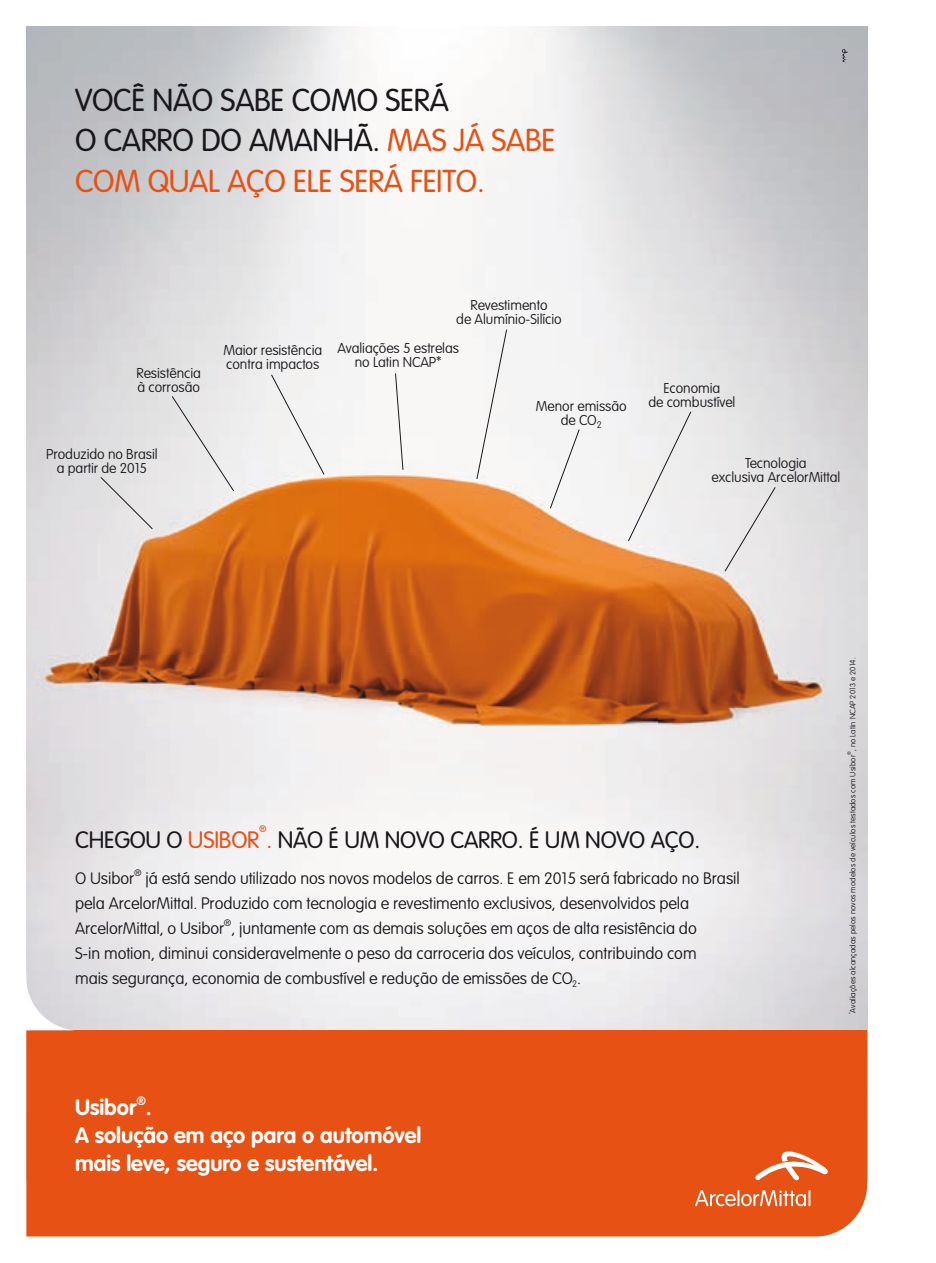
<style>
.page{position:relative;width:936px;height:1263px;background:#fff}
.page>*{position:absolute;margin:0;border:0;box-sizing:border-box;transform-origin:0 0}
.t1{font:300 31.2px/40.5px "VAG Rounded Std";letter-spacing:-.01em;color:#1a171c}
.t2{font:300 23.4px "VAG Rounded Std";letter-spacing:-.01em;color:#1a171c}
.t3{font:700 21.9px/27.9px "VAG Rounded Std";color:#fff}
.t4{font:100 16.35px/24.9px "VAG Rounded";letter-spacing:-.005em;color:#1a171c}
.t5{font:100 14.1px/14.1px "VAG Rounded";letter-spacing:-.005em;color:#1a171c;text-align:center}
.t6{font:700 12px "VAG Rounded Std";color:#fff}
.t7{font:100 9.3px "VAG Rounded";color:#1a171c}
.t8{font:300 9.3px "VAG Rounded Std";color:#e75113}
.t9{font:100 7.8px "VAG Rounded";letter-spacing:.01em;color:#1a171c}
.t10{font:100 4.65px "VAG Rounded";color:#1a171c}
.s1{color:#e75113}
</style>
<div class="page">
<img style="left:26px;top:27px;width:841px;height:1003px">
<div style="left:26px;top:1030px;width:841px;height:206px;background:#e75113"></div>
<div style="left:100px;top:477px;width:53px;height:52px;background:#e5e3e4"></div>
<div style="left:171px;top:396px;width:63px;height:96px;background:#ebeaeb"></div>
<div style="left:271px;top:374px;width:53px;height:101px;background:#f4f3f3"></div>
<svg style="left:395px;top:373px;width:8px;height:97px"></svg>
<div style="left:476px;top:329px;width:31px;height:150px;background:#f7f6f6"></div>
<div style="left:549px;top:429px;width:30px;height:80px;background:#f4f4f4"></div>
<div style="left:627px;top:411px;width:64px;height:131px;background:#efeeef"></div>
<div style="left:724px;top:487px;width:51px;height:85px;background:#eae8e9"></div>
<svg style="left:755px;top:1151px;width:73px;height:30px"></svg>
<svg style="left:695px;top:1190px;width:115px;height:16px"></svg>
<svg style="left:841px;top:49px;width:7px;height:13px"></svg>
<h1 class="t1" style="left:75px;top:81px;width:481px">VOCÊ NÃO SABE COMO SERÁ<br>O CARRO DO AMANHÃ. <span class="s1">MAS JÁ SABE<br>COM QUAL AÇO ELE SERÁ FEITO.</span></h1>
<p class="t5" style="left:136px;top:366px;width:66px;text-align:left">Resistência à corrosão</p>
<p class="t5" style="left:46px;top:447px;width:113px">Produzido no Brasil a partir de 2015</p>
<p class="t5" style="left:456px;top:298px;width:107px">Revestimento<br>de Alumínio-Silício</p>
<p class="t5" style="left:223px;top:343px;width:100px;text-align:left">Maior resistência contra impactos</p>
<p class="t5" style="left:337px;top:341px;width:123px">Avaliações 5 estrelas no Latin NCAP*</p>
<p class="t5" style="left:663px;top:381px;width:58px">Economia</p>
<p class="t5" style="left:536px;top:399px;width:92px">Menor emissão</p>
<p class="t5" style="left:648px;top:395px;width:89px">de combustível</p>
<p class="t5" style="left:560px;top:413px;width:43px">de CO<sub>2</sub></p>
<p class="t5" style="left:711px;top:455px;width:130px">Tecnologia<br>exclusiva ArcelorMittal</p>
<p class="t8" style="left:259px;top:824px;width:9px">®</p>
<h2 class="t2" style="left:75px;top:826px;width:626px">CHEGOU O <span class="s1">USIBOR .</span> NÃO É UM NOVO CARRO. É UM NOVO AÇO.</h2>
<p class="t4" style="left:75px;top:866px;width:61px">O Usibor</p>
<p class="t7" style="left:134px;top:867px;width:9px">®</p>
<p class="t4" style="left:75px;top:866px;width:666px;text-indent:70px">já está sendo utilizado nos novos modelos de carros. E em 2015 será fabricado no Brasil pela ArcelorMittal. Produzido com tecnologia e revestimento exclusivos, desenvolvidos pela<br>ArcelorMittal, o Usibor , juntamente com as demais soluções em aços de alta resistência do</p>
<p class="t7" style="left:224px;top:917px;width:9px">®</p>
<p class="t4" style="left:75px;top:940px;width:623px">S-in motion, diminui consideravelmente o peso da carroceria dos veículos, contribuindo com mais segurança, economia de combustível e redução de emissões de CO<sub>2</sub>.</p>
<p class="t6" style="left:136px;top:1094px;width:11px">®</p>
<h3 class="t3" style="left:75px;top:1122px;width:348px">A solução em aço para o automóvel mais leve, seguro e sustentável.</h3>
<h3 class="t3" style="left:75px;top:1094px;width:78px">Usibor .</h3>
<p class="t9" style="left:848px;top:751px;width:95px;rotate:-90deg">, no Latin NCAP 2013 e 2014.</p>
<p class="t10" style="left:846px;top:755px;width:5px;rotate:-90deg">®</p>
<p class="t9" style="left:848px;top:1014px;width:261px;rotate:-90deg"><sup>*</sup>Avaliações alcançadas pelos novos modelos de veículos testados com Usibor</p>
</div>
